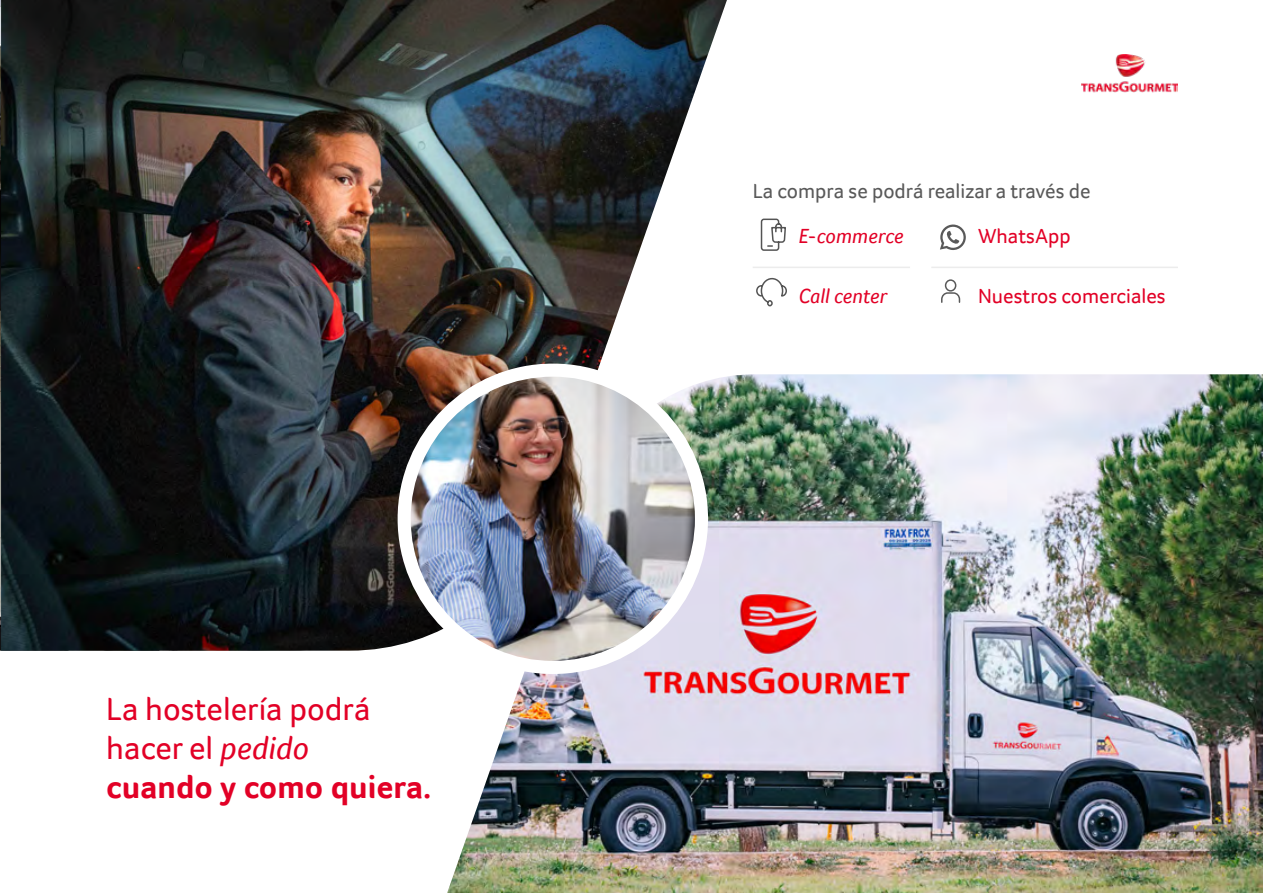
<style>
.page{position:relative;width:1263px;height:893px;background:#fff}
.page>*{position:absolute;margin:0;border:0;box-sizing:border-box;transform-origin:0 0}
.t1{font:33px/39px "Transgourmet";color:#e20026}
.t2{font:21px "Transgourmet";color:#595959}
.t3{font:21px "Transgourmet";color:#e20026}
.t4{font:italic 21px "Transgourmet";color:#e20026}
.s1{font-style:italic}
.s2{font-weight:700}
</style>
<div class="page">
<img style="left:1082px;top:54px;width:96px;height:39px">
<img style="left:1px;top:0;width:726px;height:651px">
<img style="left:447px;top:374px;width:816px;height:519px">
<hr style="left:753px;top:267px;width:157px;height:1px;background:#ececec">
<hr style="left:931px;top:267px;width:247px;height:1px;background:#ececec">
<div style="left:398px;top:364px;width:310px;height:310px;background:#fff;border-radius:50%"></div>
<img style="left:411px;top:377px;width:284px;height:284px;border-radius:142px">
<svg style="left:941px;top:279px;width:20px;height:24px"></svg>
<svg style="left:940px;top:224px;width:26px;height:26px"></svg>
<svg style="left:756px;top:277px;width:31px;height:30px"></svg>
<svg style="left:760px;top:218px;width:26px;height:33px"></svg>
<p class="t1" style="left:106px;top:689px;width:326px">La hostelería podrá hacer el <span class="s1">pedido<br></span><span class="s2">cuando y como quiera.</span></p>
<p class="t2" style="left:753px;top:178px;width:339px">La compra se podrá realizar a través de</p>
<p class="t4" style="left:798px;top:224px;width:107px">E-commerce</p>
<p class="t4" style="left:798px;top:284px;width:90px">Call center</p>
<p class="t3" style="left:978px;top:224px;width:94px">WhatsApp</p>
<p class="t3" style="left:978px;top:284px;width:189px">Nuestros comerciales</p>
</div>
